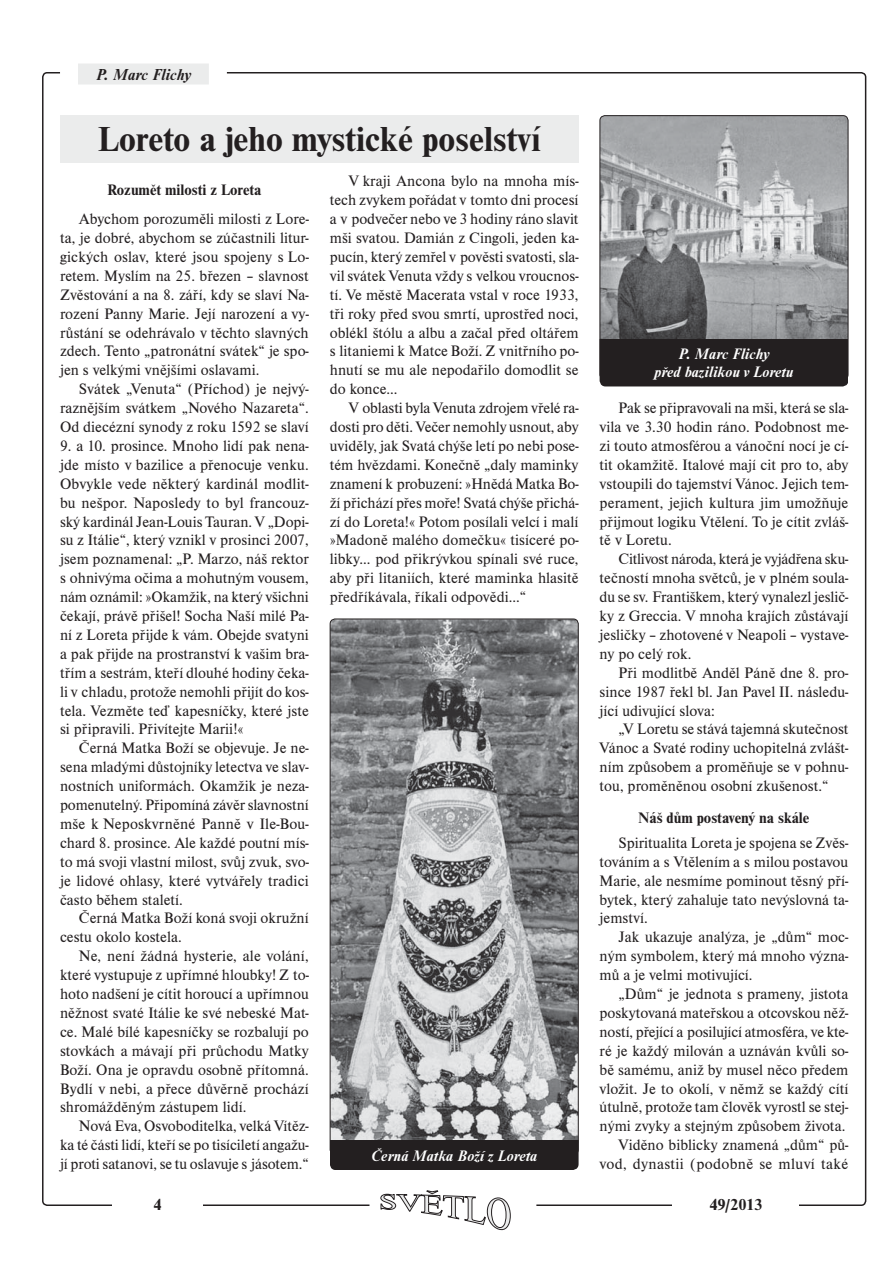
<style>
.page{position:relative;width:893px;height:1263px;background:#fff}
.page>*{position:absolute;margin:0;border:0;box-sizing:border-box;transform-origin:0 0}
.t1{font:700 36px "Nimbus Rom DEE";color:#231f20}
.t2{font:italic 700 16.5px "Nimbus Rom DEE";color:#231f20}
.t3{font:700 16.5px "Nimbus Rom DEE";letter-spacing:-.015em;color:#231f20}
.t4{font:15.75px/18.9px "Nimbus Rom DEE";color:#231f20;text-align:justify}
.t5{font:italic 700 15.75px/18.9px "Nimbus Rom DEE";color:#fff;text-align:center}
.t6{font:700 15.75px "Nimbus Rom DEE";color:#231f20}
</style>
<div class="page">
<svg style="left:380px;top:1190px;width:131px;height:41px"></svg>
<div style="left:60px;top:115px;width:518px;height:48px;background:#ebecec"></div>
<div style="left:78px;top:64px;width:131px;height:21px;background:#ebecec"></div>
<img style="left:601px;top:116px;width:247px;height:223px">
<div style="left:599px;top:115px;width:249px;height:265px;border:1px solid #231f20;border-radius:5px"></div>
<div style="left:599px;top:339px;width:249px;height:47px;background:#231f20"></div>
<img style="left:330px;top:619px;width:248px;height:522px">
<div style="left:330px;top:1141px;width:248px;height:29px;background:#231f20"></div>
<p class="t2" style="left:96px;top:68px;width:96px">P. Marc Flichy</p>
<h1 class="t1" style="left:98px;top:125px;width:443px">Loreto a jeho mystické poselství</h1>
<p class="t6" style="left:107px;top:184px;width:155px">Rozumět milosti z Loreta</p>
<p class="t4" style="left:60px;top:211px;width:250px;text-indent:19px">Abychom porozuměli milosti z Lore&shy;ta, je dobré, abychom se zúčastnili litur&shy;gických oslav, které jsou spojeny s Lo&shy;retem. Myslím na 25. březen – slavnost Zvěstování a na 8. září, kdy se slaví Na&shy;rození Panny Marie. Její narození a vy&shy;růstání se odehrávalo v těchto slavných zdech. Tento „patronátní svátek“ je spo&shy;jen s velkými vnějšími oslavami.</p>
<p class="t4" style="left:60px;top:381px;width:250px;text-indent:19px">Svátek „Venuta“ (Příchod) je nejvý&shy;raznějším svátkem „Nového Nazareta“.<br>Od diecézní synody z roku 1592 se slaví</p>
<p class="t4" style="left:60px;top:438px;width:250px">9. a 10. prosince. Mnoho lidí pak nena&shy;jde místo v bazilice a přenocuje venku.<br>Obvykle vede některý kardinál modlit&shy;bu nešpor. Naposledy to byl francouz&shy;ský kardinál Jean-Louis Tauran. V „Dopi&shy;su z Itálie“, který vznikl v prosinci 2007, jsem poznamenal: „P. Marzo, náš rektor s ohnivýma očima a mohutným vousem, nám oznámil: »Okamžik, na který všichni čekají, právě přišel! Socha Naší milé Pa&shy;ní z Loreta přijde k vám. Obejde svatyni a pak přijde na prostranství k vašim bra&shy;třím a sestrám, kteří dlouhé hodiny čeka&shy;li v chladu, protože nemohli přijít do kos&shy;tela. Vezměte teď kapesníčky, které jste si připravili. Přivítejte Marii!«</p>
<p class="t4" style="left:60px;top:740px;width:250px;text-indent:19px">Černá Matka Boží se objevuje. Je ne&shy;sena mladými důstojníky letectva ve slav&shy;nostních uniformách. Okamžik je neza&shy;pomenutelný. Připomíná závěr slavnostní mše k Neposkvrněné Panně v Ile-Bou&shy;chard 8. prosince. Ale každé poutní mís&shy;to má svoji vlastní milost, svůj zvuk, svo&shy;je lidové ohlasy, které vytvářely tradici často během staletí.</p>
<p class="t4" style="left:60px;top:910px;width:250px;text-indent:19px">Černá Matka Boží koná svoji okružní cestu okolo kostela.</p>
<p class="t4" style="left:60px;top:948px;width:250px;text-indent:19px">Ne, není žádná hysterie, ale volání, které vystupuje z upřímné hloubky! Z to&shy;hoto nadšení je cítit horoucí a upřímnou něžnost svaté Itálie ke své nebeské Mat&shy;ce. Malé bílé kapesníčky se rozbalují po stovkách a mávají při průchodu Matky Boží. Ona je opravdu osobně přítomná.<br>Bydlí v nebi, a přece důvěrně prochází shromážděným zástupem lidí.</p>
<p class="t4" style="left:60px;top:1118px;width:250px;text-indent:19px">Nová Eva, Osvoboditelka, velká Vítěz&shy;ka té části lidí, kteří se po tisíciletí angažu&shy;jí proti satanovi, se tu oslavuje s jásotem.“</p>
<p class="t4" style="left:330px;top:173px;width:250px;text-indent:19px">V kraji Ancona bylo na mnoha mís&shy;tech zvykem pořádat v tomto dni procesí a v podvečer nebo ve 3 hodiny ráno slavit mši svatou. Damián z Cingoli, jeden ka&shy;pucín, který zemřel v pověsti svatosti, sla&shy;vil svátek Venuta vždy s velkou vroucnos&shy;tí. Ve městě Macerata vstal v roce 1933, tři roky před svou smrtí, uprostřed noci, oblékl štólu a albu a začal před oltářem s litaniemi k Matce Boží. Z vnitřního po&shy;hnutí se mu ale nepodařilo domodlit se do konce...</p>
<p class="t4" style="left:330px;top:400px;width:250px;text-indent:19px">V oblasti byla Venuta zdrojem vřelé ra&shy;dosti pro děti. Večer nemohly usnout, aby uviděly, jak Svatá chýše letí po nebi pose&shy;tém hvězdami. Konečně „daly maminky znamení k probuzení: »Hnědá Matka Bo&shy;ží přichází přes moře! Svatá chýše přichá&shy;zí do Loreta!« Potom posílali velcí i malí »Madoně malého domečku« tisíceré po&shy;libky... pod přikrývkou spínali své ruce, aby při litaniích, které maminka hlasitě předříkávala, říkali odpovědi...“</p>
<p class="t5" style="left:371px;top:1147px;width:168px">Černá Matka Boží z Loreta</p>
<p class="t5" style="left:654px;top:345px;width:141px">P. Marc Flichy<br>před bazilikou v Loretu</p>
<p class="t4" style="left:599px;top:400px;width:250px;text-indent:19px">Pak se připravovali na mši, která se sla&shy;vila ve 3.30 hodin ráno. Podobnost me&shy;zi touto atmosférou a vánoční nocí je cí&shy;tit okamžitě. Italové mají cit pro to, aby vstoupili do tajemství Vánoc. Jejich tem&shy;perament, jejich kultura jim umožňuje přijmout logiku Vtělení. To je cítit zvláš&shy;tě v Loretu.</p>
<p class="t4" style="left:599px;top:551px;width:250px;text-indent:19px">Citlivost národa, která je vyjádřena sku&shy;tečností mnoha světců, je v plném soula&shy;du se sv. Františkem, který vynalezl jeslič&shy;ky z Greccia. V mnoha krajích zůstávají jesličky – zhotovené v Neapoli – vystave&shy;ny po celý rok.</p>
<p class="t4" style="left:599px;top:664px;width:250px;text-indent:19px">Při modlitbě Anděl Páně dne 8. pro&shy;since 1987 řekl bl. Jan Pavel II. následu&shy;jící udivující slova:</p>
<p class="t4" style="left:599px;top:721px;width:250px;text-indent:19px">„V Loretu se stává tajemná skutečnost Vánoc a Svaté rodiny uchopitelná zvlášt&shy;ním způsobem a proměňuje se v pohnu&shy;tou, proměněnou osobní zkušenost.“</p>
<p class="t6" style="left:638px;top:812px;width:172px">Náš dům postavený na skále</p>
<p class="t4" style="left:599px;top:834px;width:250px;text-indent:19px">Spiritualita Loreta je spojena se Zvěs&shy;továním a s Vtělením a s milou postavou Marie, ale nesmíme pominout těsný pří&shy;bytek, který zahaluje tato nevýslovná ta&shy;jemství.</p>
<p class="t4" style="left:599px;top:929px;width:250px;text-indent:19px">Jak ukazuje analýza, je „dům“ moc&shy;ným symbolem, který má mnoho význa&shy;mů a je velmi motivující.</p>
<p class="t4" style="left:599px;top:986px;width:250px;text-align:right">„Dům“ je jednota s prameny, jistota poskytovaná mateřskou a otcovskou něž&shy;ností, přející a posilující atmosféra, ve kte&shy;ré je každý milován a uznáván kvůli so&shy;bě samému, aniž by musel něco předem vložit. Je to okolí, v němž se každý cítí útulně, protože tam člověk vyrostl se stej&shy;nými zvyky a stejným způsobem života.<br>Viděno biblicky znamená „dům“ pů&shy;vod, dynastii (podobně se mluví také</p>
<p class="t3" style="left:153px;top:1198px;width:10px">4</p>
<p class="t3" style="left:709px;top:1198px;width:54px">49/2013</p>
</div>
